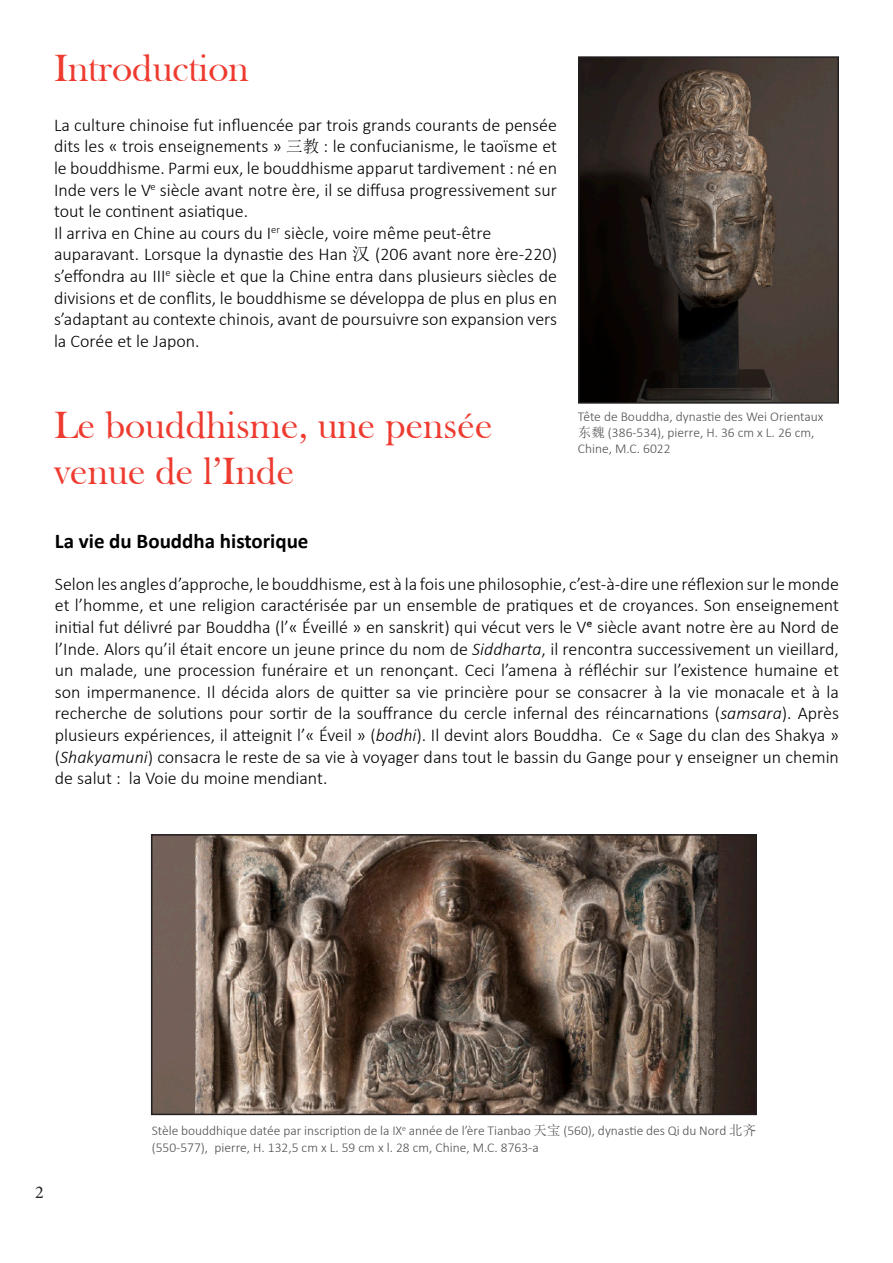
<style>
.page{position:relative;width:893px;height:1263px;background:#fff}
.page>*{position:absolute;margin:0;border:0;box-sizing:border-box;transform-origin:0 0}
.t1{font:39px/46.8px "Bask Old Face";color:#ee3b30}
.t2{font:700 21px "Calibri";color:#000}
.t3{font:300 18px/21.6px "Calibri";color:#000001;text-align:justify}
.t4{font:18px "Minion Pro";color:#231f20}
.t5{font:300 13.5px/16.2px "Calibri";color:#4e4f50}
.s1{font-family:"Sim Sun";font-weight:400;font-size:16.5px}
.s2{font-family:"N Sim Sun";font-weight:400}
.s3{font-family:"Sim Sun";font-weight:400}
.s4{font-style:italic}
</style>
<div class="page">
<img style="left:581px;top:59px;width:255px;height:342px">
<div style="left:578px;top:56px;width:261px;height:348px;border:2px solid #231f20"></div>
<img style="left:154px;top:837px;width:600px;height:275px">
<div style="left:151px;top:834px;width:606px;height:281px;border:2px solid #231f20"></div>
<p class="t1" style="left:54px;top:45px;width:196px">Introduction</p>
<p class="t3" style="left:54px;top:114px;width:505px">La culture chinoise fut influencée par trois grands courants de pensée dits les « trois enseignements » <span class="s1">三教</span> : le confucianisme, le taoïsme et le bouddhisme. Parmi eux, le bouddhisme apparut tardivement : né en Inde vers le V<sup>e</sup> siècle avant notre ère, il se diffusa progressivement sur tout le continent asiatique.</p>
<p class="t3" style="left:54px;top:222px;width:439px">Il arriva en Chine au cours du I<sup>er</sup> siècle, voire même peut-être</p>
<p class="t3" style="left:54px;top:243px;width:505px">auparavant. Lorsque la dynastie des Han <span class="s2">汉</span> (206 avant nore ère-220) s’effondra au III<sup>e</sup> siècle et que la Chine entra dans plusieurs siècles de divisions et de conflits, le bouddhisme se développa de plus en plus en s’adaptant au contexte chinois, avant de poursuivre son expansion vers la Corée et le Japon.</p>
<p class="t1" style="left:54px;top:402px;width:440px">Le bouddhisme, une pensée venue de l’Inde</p>
<p class="t5" style="left:578px;top:408px;width:247px">Tête de Bouddha, dynastie des Wei Orientaux<span class="s3">东魏</span> (386-534), pierre, H. 36 cm x L. 26 cm,<br>Chine, M.C. 6022</p>
<p class="t2" style="left:55px;top:526px;width:255px">La vie du Bouddha historique</p>
<p class="t3" style="left:55px;top:573px;width:786px">Selon les angles d’approche, le bouddhisme, est à la fois une philosophie, c’est-à-dire une réflexion sur le monde et l’homme, et une religion caractérisée par un ensemble de pratiques et de croyances. Son enseignement initial fut délivré par Bouddha (l’« Éveillé » en sanskrit) qui vécut vers le Ve siècle avant notre ère au Nord de l’Inde. Alors qu’il était encore un jeune prince du nom de <span class="s4">Siddharta</span>, il rencontra successivement un vieillard, un malade, une procession funéraire et un renonçant. Ceci l’amena à réfléchir sur l’existence humaine et son impermanence. Il décida alors de quitter sa vie princière pour se consacrer à la vie monacale et à la recherche de solutions pour sortir de la souffrance du cercle infernal des réincarnations (<span class="s4">samsara</span>). Après plusieurs expériences, il atteignit l’« Éveil » (<span class="s4">bodhi</span>). Il devint alors Bouddha. Ce « Sage du clan des Shakya » (<span class="s4">Shakyamuni</span>) consacra le reste de sa vie à voyager dans tout le bassin du Gange pour y enseigner un chemin de salut : la Voie du moine mendiant.</p>
<p class="t4" style="left:35px;top:1181px;width:10px">2</p>
<p class="t5" style="left:152px;top:1122px;width:606px">Stèle bouddhique datée par inscription de la IX<sup>e</sup> année de l’ère Tianbao <span class="s3">天宝</span> (560), dynastie des Qi du Nord <span class="s3">北齐</span>(550-577), pierre, H. 132,5 cm x L. 59 cm x l. 28 cm, Chine, M.C. 8763-a</p>
</div>
